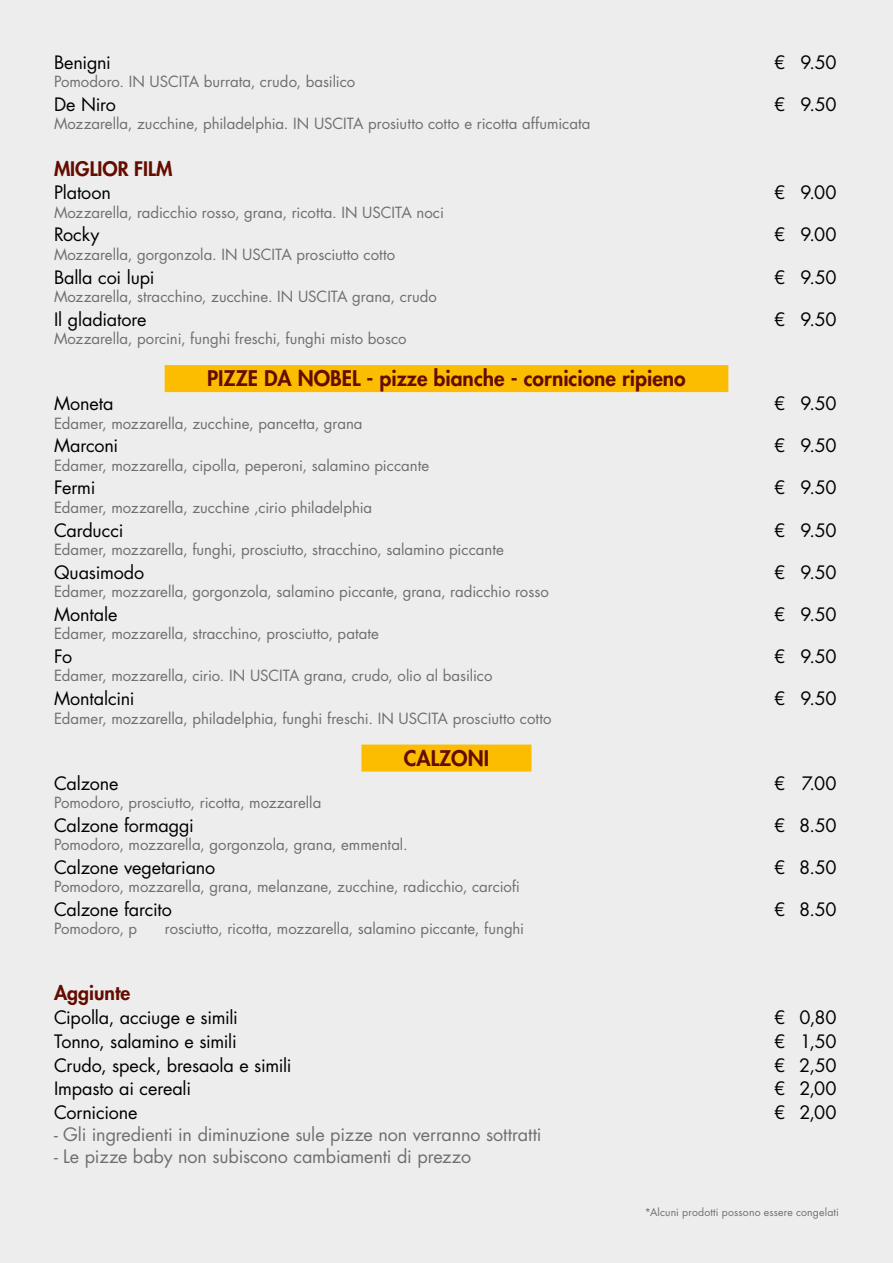
<style>
.page{position:relative;width:893px;height:1263px;background:#ededed}
.page>*{position:absolute;margin:0;border:0;box-sizing:border-box;transform-origin:0 0}
.t1{font:800 21px "Futura Std";color:#640c00}
.t2{font:800 19.5px "Futura Std";color:#640c00}
.t3{font:18px "Futura Std";letter-spacing:-.01em;color:#000}
.t4{font:18px "Futura Std";letter-spacing:-.01em;color:#706f6f}
.t5{font:15px "Futura Std";color:#706f6f}
.t6{font:10.5px "Futura Std";letter-spacing:.015em;color:#706f6f}
</style>
<div class="page">
<div style="left:165px;top:365px;width:563px;height:27px;background:#fcbd00"></div>
<div style="left:361px;top:744px;width:170px;height:27px;background:#fcbd00"></div>
<p class="t3" style="left:54px;top:51px;width:58px">Benigni</p>
<p class="t3" style="left:774px;top:51px;width:64px">€ 9.50</p>
<p class="t5" style="left:54px;top:72px;width:303px">Pomodoro. IN USCITA burrata, crudo, basilico</p>
<p class="t3" style="left:54px;top:93px;width:63px">De Niro</p>
<p class="t3" style="left:774px;top:93px;width:64px">€ 9.50</p>
<p class="t5" style="left:54px;top:114px;width:538px">Mozzarella, zucchine, philadelphia. IN USCITA prosiutto cotto e ricotta affumicata</p>
<h2 class="t2" style="left:54px;top:156px;width:120px">MIGLIOR FILM</h2>
<p class="t3" style="left:54px;top:181px;width:58px">Platoon</p>
<p class="t3" style="left:774px;top:181px;width:64px">€ 9.00</p>
<p class="t5" style="left:54px;top:203px;width:391px">Mozzarella, radicchio rosso, grana, ricotta. IN USCITA noci</p>
<p class="t3" style="left:54px;top:223px;width:47px">Rocky</p>
<p class="t3" style="left:774px;top:223px;width:64px">€ 9.00</p>
<p class="t5" style="left:54px;top:245px;width:343px">Mozzarella, gorgonzola. IN USCITA prosciutto cotto</p>
<p class="t3" style="left:54px;top:265px;width:102px">Balla coi lupi</p>
<p class="t3" style="left:774px;top:265px;width:64px">€ 9.50</p>
<p class="t5" style="left:54px;top:287px;width:384px">Mozzarella, stracchino, zucchine. IN USCITA grana, crudo</p>
<p class="t3" style="left:54px;top:308px;width:94px">Il gladiatore</p>
<p class="t3" style="left:774px;top:308px;width:64px">€ 9.50</p>
<p class="t5" style="left:54px;top:329px;width:354px">Mozzarella, porcini, funghi freschi, funghi misto bosco</p>
<h1 class="t1" style="left:207px;top:365px;width:480px">PIZZE DA NOBEL - pizze bianche - cornicione ripieno</h1>
<p class="t3" style="left:54px;top:392px;width:61px">Moneta</p>
<p class="t3" style="left:774px;top:392px;width:64px">€ 9.50</p>
<p class="t5" style="left:54px;top:413px;width:310px">Edamer, mozzarella, zucchine, pancetta, grana</p>
<p class="t3" style="left:54px;top:434px;width:66px">Marconi</p>
<p class="t3" style="left:774px;top:434px;width:64px">€ 9.50</p>
<p class="t5" style="left:54px;top:456px;width:377px">Edamer, mozzarella, cipolla, peperoni, salamino piccante</p>
<p class="t3" style="left:54px;top:476px;width:43px">Fermi</p>
<p class="t3" style="left:774px;top:476px;width:64px">€ 9.50</p>
<p class="t5" style="left:54px;top:498px;width:320px">Edamer, mozzarella, zucchine ,cirio philadelphia</p>
<p class="t3" style="left:54px;top:518px;width:71px">Carducci</p>
<p class="t3" style="left:774px;top:518px;width:64px">€ 9.50</p>
<p class="t5" style="left:54px;top:540px;width:451px">Edamer, mozzarella, funghi, prosciutto, stracchino, salamino piccante</p>
<p class="t3" style="left:54px;top:561px;width:92px">Quasimodo</p>
<p class="t3" style="left:774px;top:561px;width:64px">€ 9.50</p>
<p class="t5" style="left:54px;top:582px;width:496px">Edamer, mozzarella, gorgonzola, salamino piccante, grana, radicchio rosso</p>
<p class="t3" style="left:54px;top:603px;width:65px">Montale</p>
<p class="t3" style="left:774px;top:603px;width:64px">€ 9.50</p>
<p class="t5" style="left:54px;top:624px;width:327px">Edamer, mozzarella, stracchino, prosciutto, patate</p>
<p class="t3" style="left:54px;top:645px;width:20px">Fo</p>
<p class="t3" style="left:774px;top:645px;width:64px">€ 9.50</p>
<p class="t5" style="left:54px;top:666px;width:440px">Edamer, mozzarella, cirio. IN USCITA grana, crudo, olio al basilico</p>
<p class="t3" style="left:54px;top:687px;width:82px">Montalcini</p>
<p class="t3" style="left:774px;top:687px;width:64px">€ 9.50</p>
<p class="t5" style="left:54px;top:708px;width:499px">Edamer, mozzarella, philadelphia, funghi freschi. IN USCITA prosciutto cotto</p>
<h1 class="t1" style="left:404px;top:745px;width:87px">CALZONI</h1>
<p class="t3" style="left:54px;top:771px;width:66px">Calzone</p>
<p class="t3" style="left:774px;top:771px;width:64px">€ 7.00</p>
<p class="t5" style="left:54px;top:793px;width:269px">Pomodoro, prosciutto, ricotta, mozzarella</p>
<p class="t3" style="left:54px;top:814px;width:141px">Calzone formaggi</p>
<p class="t3" style="left:774px;top:814px;width:64px">€ 8.50</p>
<p class="t5" style="left:54px;top:835px;width:355px">Pomodoro, mozzarella, gorgonzola, grana, emmental.</p>
<p class="t3" style="left:54px;top:856px;width:163px">Calzone vegetariano</p>
<p class="t3" style="left:774px;top:856px;width:64px">€ 8.50</p>
<p class="t5" style="left:54px;top:877px;width:467px">Pomodoro, mozzarella, grana, melanzane, zucchine, radicchio, carciofi</p>
<p class="t3" style="left:54px;top:898px;width:119px">Calzone farcito</p>
<p class="t3" style="left:774px;top:898px;width:64px">€ 8.50</p>
<p class="t5" style="left:54px;top:919px;width:85px">Pomodoro, p</p>
<p class="t5" style="left:165px;top:919px;width:361px">rosciutto, ricotta, mozzarella, salamino piccante, funghi</p>
<h2 class="t2" style="left:54px;top:981px;width:78px">Aggiunte</h2>
<p class="t3" style="left:54px;top:1006px;width:185px">Cipolla, acciuge e simili</p>
<p class="t3" style="left:774px;top:1006px;width:64px">€ 0,80</p>
<p class="t3" style="left:54px;top:1030px;width:184px">Tonno, salamino e simili</p>
<p class="t3" style="left:774px;top:1030px;width:64px">€ 1,50</p>
<p class="t3" style="left:54px;top:1053px;width:239px">Crudo, speck, bresaola e simili</p>
<p class="t3" style="left:774px;top:1053px;width:64px">€ 2,50</p>
<p class="t3" style="left:54px;top:1077px;width:139px">Impasto ai cereali</p>
<p class="t3" style="left:774px;top:1077px;width:64px">€ 2,00</p>
<p class="t3" style="left:54px;top:1101px;width:85px">Cornicione</p>
<p class="t3" style="left:774px;top:1101px;width:64px">€ 2,00</p>
<p class="t4" style="left:54px;top:1123px;width:489px">- Gli ingredienti in diminuzione sule pizze non verranno sottratti</p>
<p class="t4" style="left:54px;top:1145px;width:419px">- Le pizze baby non subiscono cambiamenti di prezzo</p>
<p class="t6" style="left:645px;top:1206px;width:196px">*Alcuni prodotti possono essere congelati</p>
</div>
